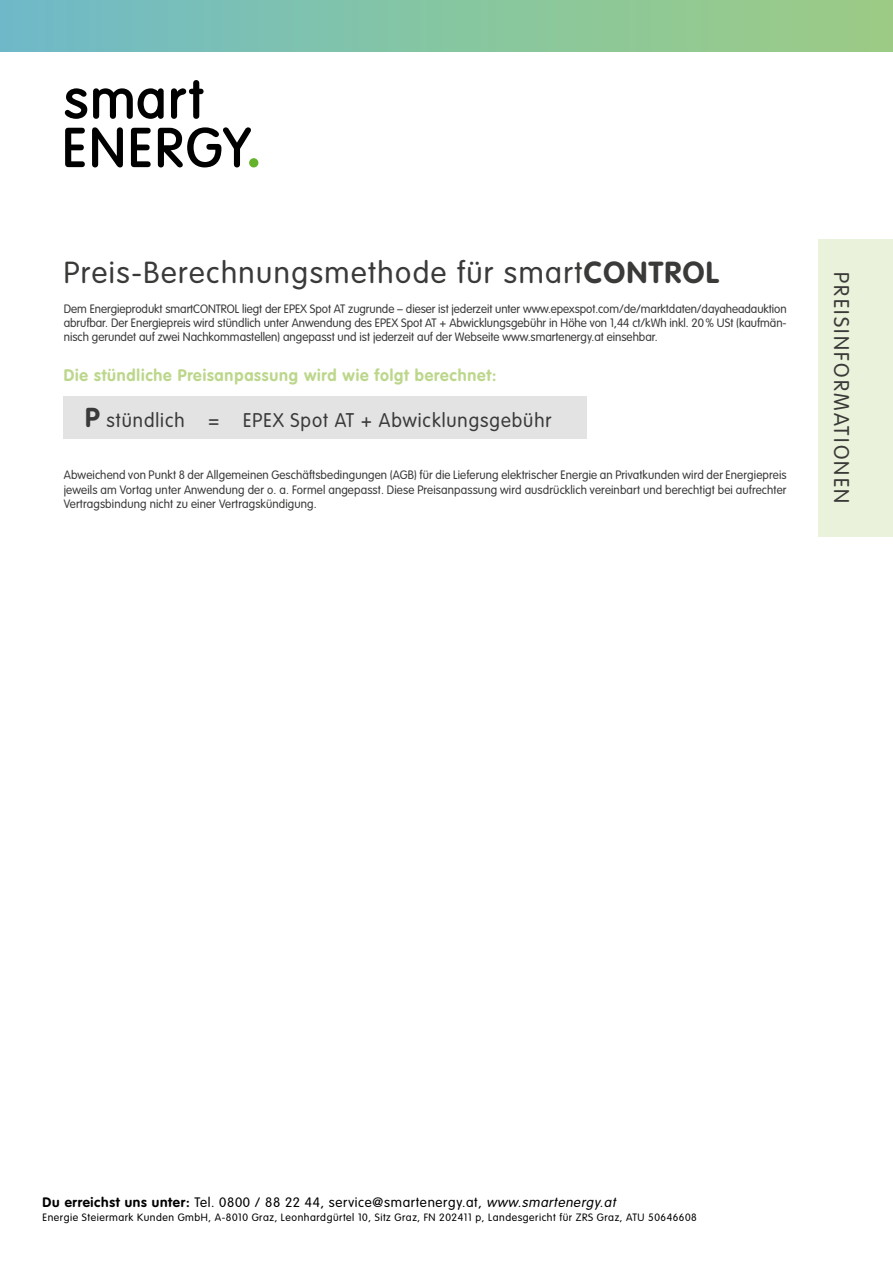
<style>
.page{position:relative;width:893px;height:1263px;background:#fff}
.page>*{position:absolute;margin:0;border:0;box-sizing:border-box;transform-origin:0 0}
.t1{font:300 30px "VAG Rounded Std";letter-spacing:.05em;color:#3a3a39}
.t2{font:300 21px "VAG Rounded Std";letter-spacing:.11em;color:#3a3a39}
.t3{font:300 19.5px "VAG Rounded Std";letter-spacing:.05em;color:#3a3a39}
.t4{font:700 16.5px "VAG Rounded Std";letter-spacing:.05em;color:#bcd78b}
.t5{font:300 13.5px "VAG Rounded Std";letter-spacing:.05em;color:#000}
.t6{font:300 12px/14.4px "VAG Rounded Std";color:#3a3a39;text-align:justify}
.t7{font:300 10.5px "VAG Rounded Std";letter-spacing:.05em;color:#000}
.s1{font-weight:700}
.s2{font-weight:700;font-size:27px}
.s3{font-style:italic}
</style>
<div class="page">
<div style="left:818px;top:239px;width:75px;height:297px;background:#eaf2db"></div>
<div style="left:64px;top:396px;width:523px;height:43px;background:#e3e3e3"></div>
<div style="left:0;top:0;width:893px;height:51px;background:linear-gradient(to right,#6fbbc7,#9dcd82)"></div>
<div style="left:249px;top:158px;width:9px;height:9px;background:#64b32b;border-radius:50%"></div>
<svg style="left:65px;top:88px;width:22px;height:31px"></svg>
<svg style="left:171px;top:80px;width:33px;height:39px"></svg>
<svg style="left:65px;top:128px;width:20px;height:39px"></svg>
<svg style="left:92px;top:127px;width:31px;height:40px"></svg>
<svg style="left:131px;top:128px;width:20px;height:39px"></svg>
<svg style="left:93px;top:88px;width:71px;height:31px"></svg>
<svg style="left:158px;top:127px;width:93px;height:40px"></svg>
<h1 class="t1" style="left:64px;top:255px;width:656px">Preis-Berechnungsmethode für smart<span class="s1">CONTROL</span></h1>
<p class="t6" style="left:64px;top:302px;width:724px">Dem Energieprodukt smartCONTROL liegt der EPEX Spot AT zugrunde – dieser ist jederzeit unter www.epexspot.com/de/marktdaten/dayaheadauktion abrufbar. Der Energiepreis wird stündlich unter Anwendung des EPEX Spot AT + Abwicklungsgebühr in Höhe von 1,44 ct/kWh inkl. 20% USt (kaufmän&shy;nisch gerundet auf zwei Nachkommastellen) angepasst und ist jederzeit auf der Webseite www.smartenergy.at einsehbar.</p>
<h3 class="t4" style="left:64px;top:366px;width:434px">Die stündliche Preisanpassung wird wie folgt berechnet:</h3>
<h3 class="t3" style="left:85px;top:409px;width:468px"><span class="s2">P</span> stündlich = EPEX Spot AT + Abwicklungsgebühr</h3>
<p class="t6" style="left:64px;top:468px;width:724px">Abweichend von Punkt 8 der Allgemeinen Geschäftsbedingungen (AGB) für die Lieferung elektrischer Energie an Privatkunden wird der Energiepreis jeweils am Vortag unter Anwendung der o. a. Formel angepasst. Diese Preisanpassung wird ausdrücklich vereinbart und berechtigt bei aufrechter Vertragsbindung nicht zu einer Vertragskündigung.</p>
<h2 class="t2" style="left:854px;top:272px;width:233px;rotate:90deg">PREISINFORMATIONEN</h2>
<p class="t5" style="left:43px;top:1195px;width:577px"><span class="s1">Du erreichst uns unter:</span> Tel. 0800 / 88 22 44, service@smartenergy.at, <span class="s3">www.smartenergy.at</span></p>
<p class="t7" style="left:43px;top:1211px;width:656px">Energie Steiermark Kunden GmbH, A-8010 Graz, Leonhardgürtel 10, Sitz Graz, FN 202411 p, Landesgericht für ZRS Graz, ATU 50646608</p>
</div>
